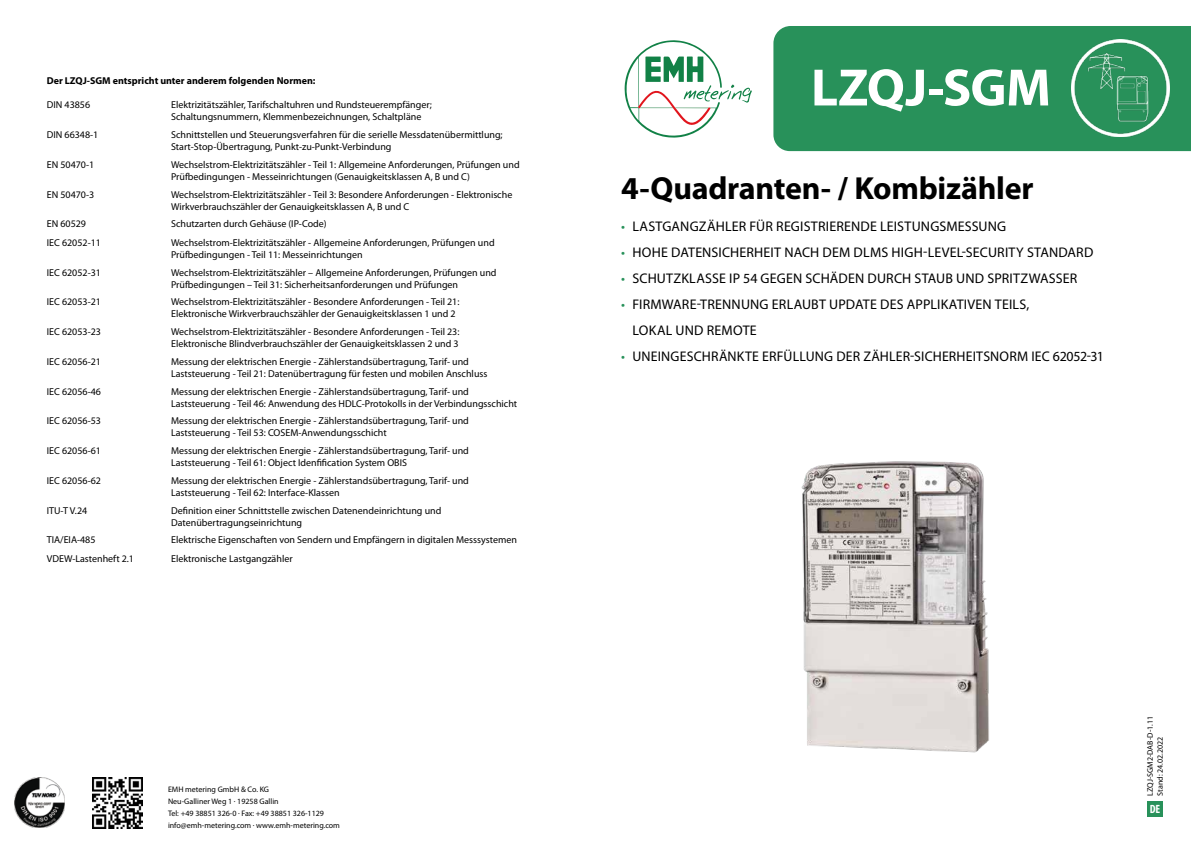
<style>
.page{position:relative;width:1191px;height:842px;background:#fff}
.page>*{position:absolute;margin:0;border:0;box-sizing:border-box;transform-origin:0 0}
.t1{font:700 53px "Myriad Pro";letter-spacing:-.01em;color:#fff}
.t2{font:700 32px "Myriad Pro";letter-spacing:-.01em;color:#000}
.t3{font:14px/26px "Myriad Pro";letter-spacing:.01em;color:#000}
.t4{font:700 condensed 12px "Myriad Pro";color:#fff}
.t5{font:10px/12px "Myriad Pro";color:#000}
.t6{font:700 10px "Myriad Pro";color:#000}
.t7{font:8px/12px "Myriad Pro";color:#000}
.s1{color:#28915a}
</style>
<div class="page">
<img style="left:801px;top:461px;width:188px;height:292px">
<div style="left:773px;top:26px;width:418px;height:125px;background:#28915a"></div>
<svg style="left:624px;top:40px;width:128px;height:98px"></svg>
<img style="left:1072px;top:39px;width:97px;height:97px">
<div style="left:1147px;top:801px;width:15px;height:16px;background:#28915a"></div>
<img style="left:14px;top:777px;width:50px;height:50px">
<img style="left:92px;top:777px;width:50px;height:51px">
<p class="t6" style="left:47px;top:74px;width:270px">Der LZQJ-SGM entspricht unter anderem folgenden Normen:</p>
<p class="t5" style="left:47px;top:99px;width:45px">DIN 43856</p>
<p class="t5" style="left:171px;top:99px;width:262px">Elektrizitätszähler, Tarifschaltuhren und Rundsteuerempfänger;<br>Schaltungsnummern, Klemmenbezeichnungen, Schaltpläne</p>
<p class="t5" style="left:47px;top:129px;width:53px">DIN 66348-1</p>
<p class="t5" style="left:171px;top:129px;width:333px">Schnittstellen und Steuerungsverfahren für die serielle Messdatenübermittlung;<br>Start-Stop-Übertragung, Punkt-zu-Punkt-Verbindung</p>
<p class="t5" style="left:47px;top:158px;width:49px">EN 50470-1</p>
<p class="t5" style="left:171px;top:158px;width:350px">Wechselstrom-Elektrizitätszähler - Teil 1: Allgemeine Anforderungen, Prüfungen und<br>Prüfbedingungen - Messeinrichtungen (Genauigkeitsklassen A, B und C)</p>
<p class="t5" style="left:47px;top:188px;width:49px">EN 50470-3</p>
<p class="t5" style="left:171px;top:188px;width:343px">Wechselstrom-Elektrizitätszähler - Teil 3: Besondere Anforderungen - Elektronische<br>Wirkverbrauchszähler der Genauigkeitsklassen A, B und C</p>
<p class="t5" style="left:47px;top:218px;width:41px">EN 60529</p>
<p class="t5" style="left:171px;top:218px;width:157px">Schutzarten durch Gehäuse (IP-Code)</p>
<p class="t5" style="left:47px;top:236px;width:56px">IEC 62052-11</p>
<p class="t5" style="left:171px;top:236px;width:325px">Wechselstrom-Elektrizitätszähler - Allgemeine Anforderungen, Prüfungen und<br>Prüfbedingungen - Teil 11: Messeinrichtungen</p>
<p class="t5" style="left:47px;top:266px;width:56px">IEC 62052-31</p>
<p class="t5" style="left:171px;top:266px;width:327px">Wechselstrom-Elektrizitätszähler – Allgemeine Anforderungen, Prüfungen und<br>Prüfbedingungen – Teil 31: Sicherheitsanforderungen und Prüfungen</p>
<p class="t5" style="left:47px;top:296px;width:56px">IEC 62053-21</p>
<p class="t5" style="left:171px;top:296px;width:290px">Wechselstrom-Elektrizitätszähler - Besondere Anforderungen - Teil 21:<br>Elektronische Wirkverbrauchszähler der Genauigkeitsklassen 1 und 2</p>
<p class="t5" style="left:47px;top:326px;width:56px">IEC 62053-23</p>
<p class="t5" style="left:171px;top:326px;width:290px">Wechselstrom-Elektrizitätszähler - Besondere Anforderungen - Teil 23:<br>Elektronische Blindverbrauchszähler der Genauigkeitsklassen 2 und 3</p>
<p class="t5" style="left:47px;top:355px;width:56px">IEC 62056-21</p>
<p class="t5" style="left:171px;top:355px;width:318px">Messung der elektrischen Energie - Zählerstandsübertragung, Tarif- und<br>Laststeuerung - Teil 21: Datenübertragung für festen und mobilen Anschluss</p>
<p class="t5" style="left:47px;top:385px;width:56px">IEC 62056-46</p>
<p class="t5" style="left:171px;top:385px;width:348px">Messung der elektrischen Energie - Zählerstandsübertragung, Tarif- und<br>Laststeuerung - Teil 46: Anwendung des HDLC-Protokolls in der Verbindungsschicht</p>
<p class="t5" style="left:47px;top:415px;width:56px">IEC 62056-53</p>
<p class="t5" style="left:171px;top:415px;width:299px">Messung der elektrischen Energie - Zählerstandsübertragung, Tarif- und<br>Laststeuerung - Teil 53: COSEM-Anwendungsschicht</p>
<p class="t5" style="left:47px;top:445px;width:56px">IEC 62056-61</p>
<p class="t5" style="left:171px;top:445px;width:299px">Messung der elektrischen Energie - Zählerstandsübertragung, Tarif- und<br>Laststeuerung - Teil 61: Object Idenfification System OBIS</p>
<p class="t5" style="left:47px;top:474px;width:56px">IEC 62056-62</p>
<p class="t5" style="left:171px;top:474px;width:299px">Messung der elektrischen Energie - Zählerstandsübertragung, Tarif- und<br>Laststeuerung - Teil 62: Interface-Klassen</p>
<p class="t5" style="left:47px;top:504px;width:42px">ITU-T V.24</p>
<p class="t5" style="left:171px;top:504px;width:272px">Definition einer Schnittstelle zwischen Datenendeinrichtung und<br>Datenübertragungseinrichtung</p>
<p class="t5" style="left:47px;top:534px;width:50px">TIA/EIA-485</p>
<p class="t5" style="left:171px;top:534px;width:347px">Elektrische Eigenschaften von Sendern und Empfängern in digitalen Messsystemen</p>
<p class="t5" style="left:47px;top:552px;width:89px">VDEW-Lastenheft 2.1</p>
<p class="t5" style="left:171px;top:552px;width:123px">Elektronische Lastgangzähler</p>
<p class="t7" style="left:168px;top:783px;width:173px">EMH metering GmbH &amp; Co. KG<br>Neu-Galliner Weg 1 . 19258 Gallin<br>Tel: +49 38851 326-0 . Fax: +49 38851 326-1129 info@emh-metering.com . www.emh-metering.com</p>
<h1 class="t1" style="left:811px;top:53px;width:241px">LZQJ-SGM</h1>
<h2 class="t2" style="left:621px;top:168px;width:414px">4-Quadranten- / Kombizähler</h2>
<h3 class="t3" style="left:621px;top:213px;width:387px"><span class="s1">•</span> LASTGANGZÄHLER FÜR REGISTRIERENDE LEISTUNGSMESSUNG</h3>
<h3 class="t3" style="left:621px;top:239px;width:474px"><span class="s1">•</span> HOHE DATENSICHERHEIT NACH DEM DLMS HIGH-LEVEL-SECURITY STANDARD</h3>
<h3 class="t3" style="left:621px;top:265px;width:457px"><span class="s1">•</span> SCHUTZKLASSE IP 54 GEGEN SCHÄDEN DURCH STAUB UND SPRITZWASSER</h3>
<h3 class="t3" style="left:632px;top:291px;width:398px;text-indent:-11px"><span class="s1">•</span> FIRMWARE-TRENNUNG ERLAUBT UPDATE DES APPLIKATIVEN TEILS,<br>LOKAL UND REMOTE</h3>
<h3 class="t3" style="left:621px;top:343px;width:484px"><span class="s1">•</span> UNEINGESCHRÄNKTE ERFÜLLUNG DER ZÄHLER-SICHERHEITSNORM IEC 62052-31</h3>
<p class="t7" style="left:1145px;top:796px;width:81px;line-height:10px;rotate:-90deg">LZQJ-SGM2-DAB-D-1.11<br>Stand: 24.02.2022</p>
<p class="t4" style="left:1149px;top:801px;width:12px">DE</p>
</div>
